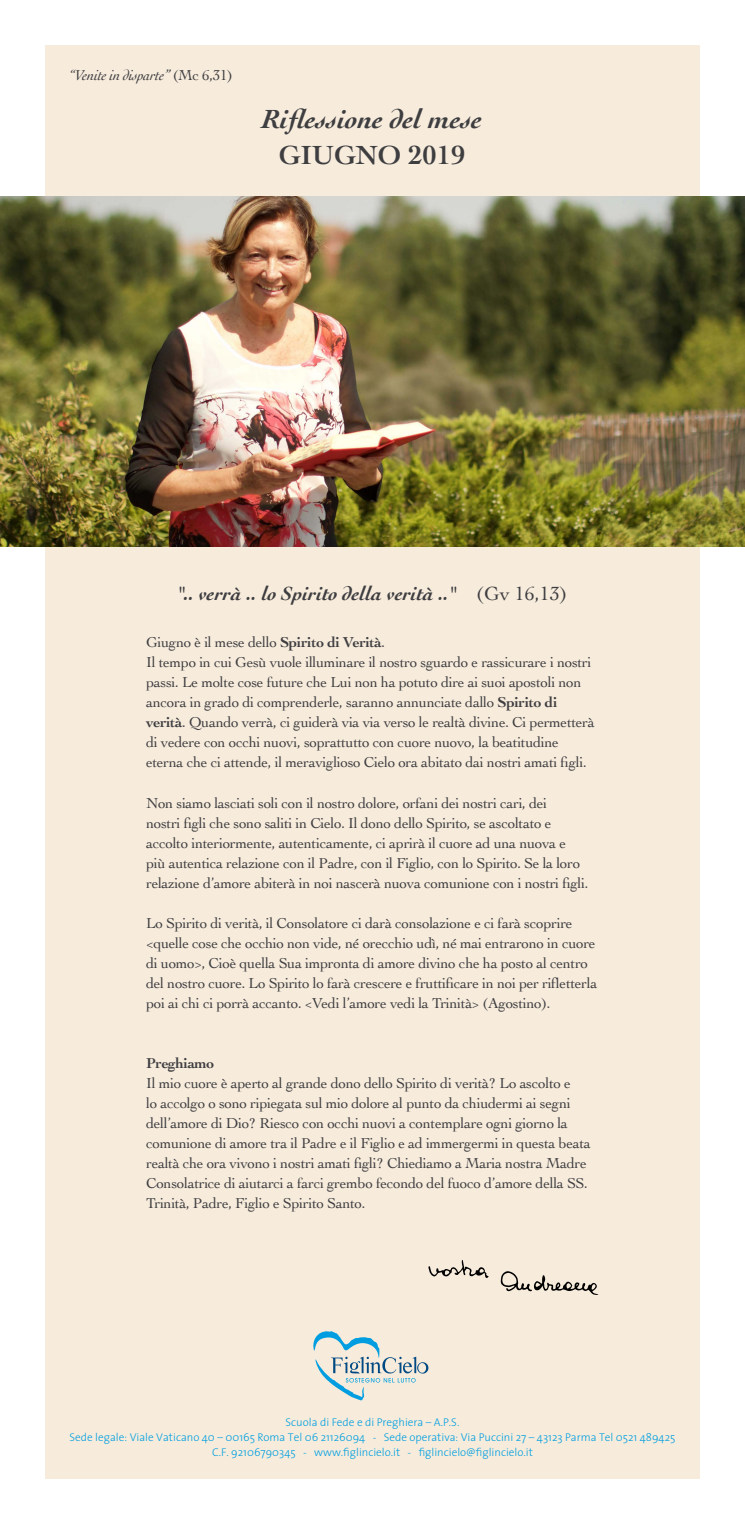
<style>
.page{position:relative;width:745px;height:1524px;background:#fff}
.page>*{position:absolute;margin:0;border:0;box-sizing:border-box;transform-origin:0 0}
.t1{font:italic 700 27.5px "Cochin";color:#3e3d40}
.t2{font:700 27.5px "Cochin";color:#3e3d40}
.t3{font:italic 700 20px "Cochin";color:#3e3d40}
.t4{font:15px/20px "Cochin";letter-spacing:-.02em;color:#3e3d40}
.t5{font:italic 15px "Cochin";letter-spacing:-.02em;color:#3e3d40}
.t6{font:700 15px "Cochin";letter-spacing:-.02em;color:#3e3d40}
.t7{font:300 11.25px/15px "The Sans";color:#009ee0;text-align:center}
.s1{font-style:normal}
.s2{font-weight:400;font-style:normal}
.s3{font-weight:700}
</style>
<div class="page">
<div style="left:45px;top:45px;width:654px;height:1434px;background:#f7ecdc"></div>
<svg style="left:313px;top:1331px;width:115px;height:69px"></svg>
<svg style="left:428px;top:1260px;width:60px;height:18px"></svg>
<svg style="left:500px;top:1271px;width:98px;height:24px"></svg>
<img style="left:0;top:197px;width:744px;height:349px">
<p class="t5" style="left:69px;top:65px;width:165px">“Venite in disparte” <span class="s1">(Mc 6,31)</span></p>
<h1 class="t1" style="left:262px;top:100px;width:221px">Riflessione del mese</h1>
<h1 class="t2" style="left:279px;top:137px;width:188px">GIUGNO 2019</h1>
<h2 class="t3" style="left:177px;top:580px;width:391px">".. verrà .. lo Spirito della verità .." <span class="s2">(Gv 16,13)</span></h2>
<p class="t4" style="left:146px;top:632px;width:450px">Giugno è il mese dello <span class="s3">Spirito di Verità</span>.<br>Il tempo in cui Gesù vuole illuminare il nostro sguardo e rassicurare i nostri passi. Le molte cose future che Lui non ha potuto dire ai suoi apostoli non ancora in grado di comprenderle, saranno annunciate dallo <span class="s3">Spirito di verità</span>. Quando verrà, ci guiderà via via verso le realtà divine. Ci permetterà di vedere con occhi nuovi, soprattutto con cuore nuovo, la beatitudine eterna che ci attende, il meraviglioso Cielo ora abitato dai nostri amati figli.</p>
<p class="t4" style="left:146px;top:792px;width:443px">Non siamo lasciati soli con il nostro dolore, orfani dei nostri cari, dei<br>nostri figli che sono saliti in Cielo. Il dono dello Spirito, se ascoltato e accolto interiormente, autenticamente, ci aprirà il cuore ad una nuova e più autentica relazione con il Padre, con il Figlio, con lo Spirito. Se la loro relazione d’amore abiterà in noi nascerà nuova comunione con i nostri figli.</p>
<p class="t4" style="left:146px;top:912px;width:452px">Lo Spirito di verità, il Consolatore ci darà consolazione e ci farà scoprire &lt;quelle cose che occhio non vide, né orecchio udì, né mai entrarono in cuore di uomo&gt;, Cioè quella Sua impronta di amore divino che ha posto al centro del nostro cuore. Lo Spirito lo farà crescere e fruttificare in noi per rifletterla poi ai chi ci porrà accanto. &lt;Vedi l’amore vedi la Trinità&gt; (Agostino).</p>
<p class="t6" style="left:146px;top:1052px;width:70px">Preghiamo</p>
<p class="t4" style="left:146px;top:1072px;width:446px">Il mio cuore è aperto al grande dono dello Spirito di verità? Lo ascolto e<br>lo accolgo o sono ripiegata sul mio dolore al punto da chiudermi ai segni dell’amore di Dio? Riesco con occhi nuovi a contemplare ogni giorno la comunione di amore tra il Padre e il Figlio e ad immergermi in questa beata realtà che ora vivono i nostri amati figli? Chiediamo a Maria nostra Madre Consolatrice di aiutarci a farci grembo fecondo del fuoco d’amore della SS.<br>Trinità, Padre, Figlio e Spirito Santo.</p>
<p class="t7" style="left:69px;top:1414px;width:607px">Scuola di Fede e di Preghiera – A.P.S.<br>Sede legale: Viale Vaticano 40 – 00165 Roma Tel 06 21126094 - Sede operativa: Via Puccini 27 – 43123 Parma Tel 0521 489425<br>C.F. 92106790345 - www.figlincielo.it - figlincielo@figlincielo.it</p>
</div>
